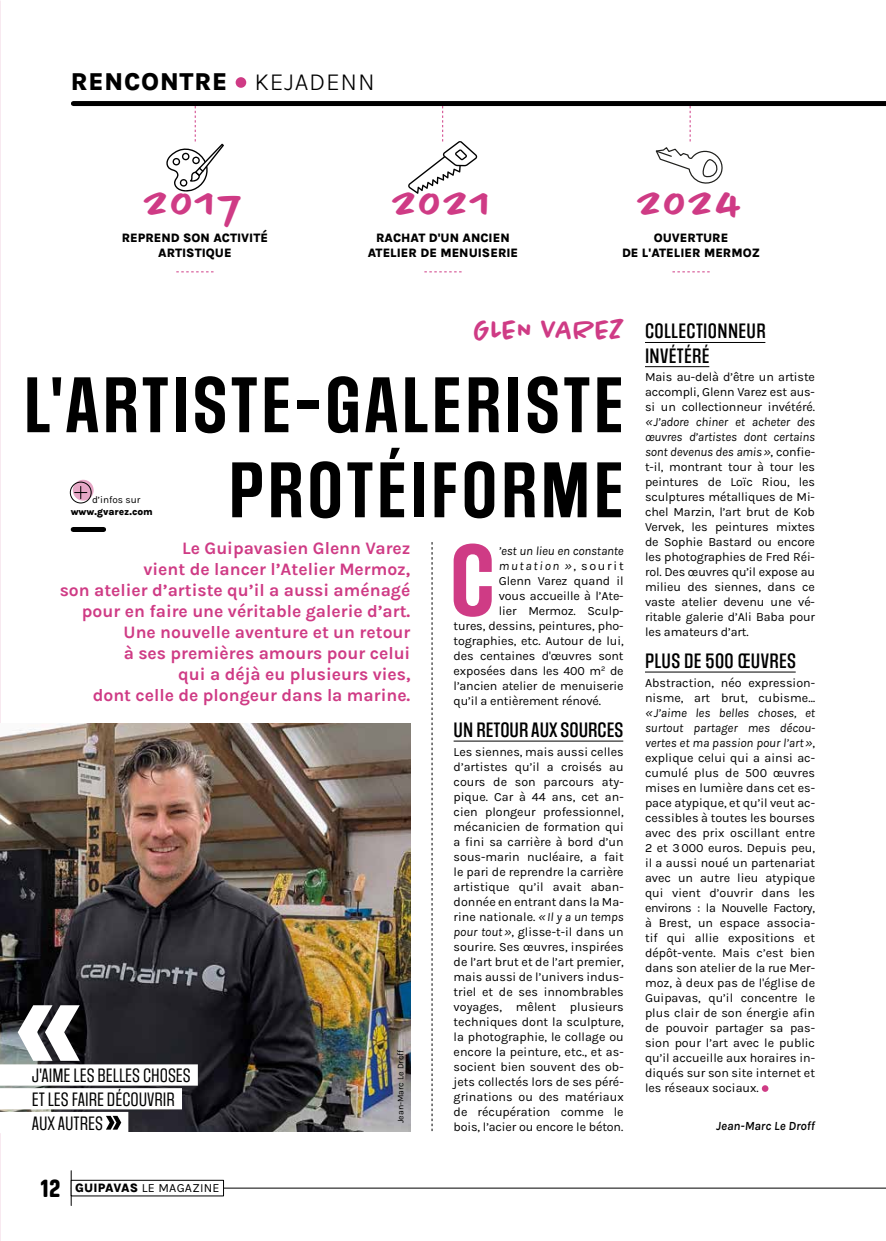
<style>
.page{position:relative;width:886px;height:1241px;background:#fff}
.page>*{position:absolute;margin:0;border:0;box-sizing:border-box;transform-origin:0 0}
.t1{font:600 85px "Social Gothic";color:#cf3b85}
.t2{font:600 66.25px/85px "Social Gothic";letter-spacing:.05em;color:#000;text-align:right}
.t3{font:500 43.75px "Chantal";letter-spacing:.02em;color:#cf3b85}
.t4{font:500 28.75px "Chantal";color:#cf3b85}
.t5{font:800 25px "Karla";letter-spacing:.03em;color:#000}
.t6{font:700 17.5px/21px "Karla";color:#cf3b85;text-align:right}
.t7{font:500 17.5px/24.1px "Social Gothic";letter-spacing:.02em;color:#000}
.t8{font:500 17.5px "Social Gothic";color:#000}
.t9{font:16.25px/23.8px "Social Gothic";color:#000}
.t10{font:12.5px/15px "Karla";letter-spacing:-.01em;color:#000;text-align:justify}
.t11{font:800 12.5px/15px "Karla";color:#000;text-align:center}
.t12{font:italic 12.5px "Karla";letter-spacing:-.01em;color:#000}
.t13{font:12.5px "Karla";letter-spacing:.02em;color:#000}
.t14{font:italic 12.5px "Karla";letter-spacing:.14em;color:#000}
.t15{font:italic 600 12.5px "Karla";color:#000}
.t16{font:800 10px "Karla";color:#000}
.t17{font:10px "Karla";color:#000}
.t18{font:8.75px "Karla";color:#000}
.s1{font-weight:300}
.s2{font-style:normal}
.s3{font-style:italic}
.s4{font-family:"Akhand Soft";font-weight:900;font-size:25px}
.s5{font-weight:800}
</style>
<div class="page">
<hr style="left:71px;top:1187px;width:815px;height:1px;background:#000">
<hr style="left:71px;top:1170px;width:1px;height:35px;background:#000">
<div style="left:71px;top:1180px;width:152px;height:15px;background:#fff"></div>
<div style="left:71px;top:1179px;width:153px;height:16px;border:1px solid #000"></div>
<svg style="left:166px;top:106px;width:58px;height:86px"></svg>
<svg style="left:690px;top:106px;width:1px;height:35px"></svg>
<hr style="left:454px;top:740px;width:169px;height:1px;background:#000">
<hr style="left:645px;top:342px;width:120px;height:1px;background:#000">
<hr style="left:645px;top:366px;width:64px;height:1px;background:#000">
<hr style="left:645px;top:671px;width:151px;height:1px;background:#000">
<svg style="left:762px;top:1085px;width:6px;height:6px"></svg>
<svg style="left:432px;top:542px;width:1px;height:588px"></svg>
<svg style="left:176px;top:271px;width:37px;height:1px"></svg>
<svg style="left:424px;top:271px;width:38px;height:1px"></svg>
<svg style="left:672px;top:271px;width:38px;height:1px"></svg>
<div style="left:73px;top:101px;width:813px;height:5px;background:#000"></div>
<div style="left:236px;top:77px;width:10px;height:11px;background:#cf3b85;border-radius:50%"></div>
<img style="left:0;top:723px;width:410px;height:407px">
<div style="left:0;top:1064px;width:198px;height:21px;background:#fff"></div>
<div style="left:0;top:1087px;width:182px;height:22px;background:#fff"></div>
<div style="left:0;top:1111px;width:128px;height:21px;background:#fff"></div>
<svg style="left:106px;top:1115px;width:15px;height:14px"></svg>
<svg style="left:18px;top:1005px;width:62px;height:55px"></svg>
<div style="left:73px;top:527px;width:31px;height:5px;background:#000"></div>
<svg style="left:73px;top:479px;width:21px;height:21px"></svg>
<div style="left:70px;top:481px;width:21px;height:22px;border:1px solid #000;border-radius:50%"></div>
<svg style="left:75px;top:486px;width:12px;height:12px"></svg>
<svg style="left:408px;top:106px;width:69px;height:88px"></svg>
<svg style="left:656px;top:147px;width:67px;height:37px"></svg>
<h3 class="t5" style="left:71px;top:66px;width:305px">RENCONTRE <span class="s1">KEJADENN</span></h3>
<h3 class="t3" style="left:145px;top:178px;width:102px">2017</h3>
<p class="t11" style="left:122px;top:230px;width:148px">REPREND SON ACTIVITÉ<br>ARTISTIQUE</p>
<h3 class="t3" style="left:393px;top:178px;width:101px">2021</h3>
<p class="t11" style="left:368px;top:230px;width:152px">RACHAT D'UN ANCIEN<br>ATELIER DE MENUISERIE</p>
<h3 class="t3" style="left:638px;top:178px;width:108px">2024</h3>
<p class="t11" style="left:622px;top:230px;width:140px">OUVERTURE<br>DE L'ATELIER MERMOZ</p>
<h3 class="t4" style="left:474px;top:312px;width:151px">GLEN VAREZ</h3>
<h2 class="t2" style="left:24px;top:365px;width:602px">L'ARTISTE-GALERISTE<br>PROTÉIFORME</h2>
<h1 class="t1" style="left:449px;top:525px;width:47px">C</h1>
<p class="t12" style="left:499px;top:543px;width:126px">’est un lieu en constante</p>
<p class="t17" style="left:92px;top:493px;width:50px">d’infos sur</p>
<p class="t16" style="left:71px;top:505px;width:84px">www.gvarez.com</p>
<p class="t6" style="left:60px;top:537px;width:352px">Le Guipavasien Glenn Varez<br>vient de lancer l’Atelier Mermoz,<br>son atelier d’artiste qu’il a aussi aménagé pour en faire une véritable galerie d’art.<br>Une nouvelle aventure et un retour<br>à ses premières amours pour celui<br>qui a déjà eu plusieurs vies,<br>dont celle de plongeur dans la marine.</p>
<p class="t14" style="left:499px;top:558px;width:126px">mutation »<span class="s2">, sourit</span></p>
<p class="t10" style="left:499px;top:573px;width:126px">Glenn Varez quand il</p>
<p class="t10" style="left:499px;top:588px;width:126px">vous accueille à l’Ate-</p>
<p class="t10" style="left:499px;top:603px;width:126px">lier Mermoz. Sculp-</p>
<p class="t10" style="left:454px;top:618px;width:171px">tures, dessins, peintures, pho-</p>
<p class="t10" style="left:454px;top:633px;width:171px">tographies, etc. Autour de lui,</p>
<p class="t10" style="left:454px;top:648px;width:171px">des centaines d'œuvres sont</p>
<p class="t10" style="left:454px;top:663px;width:172px">exposées dans les 400 m<sup>2</sup> de</p>
<p class="t10" style="left:454px;top:678px;width:171px">l’ancien atelier de menuiserie</p>
<p class="t10" style="left:454px;top:693px;width:149px">qu’il a entièrement rénové.</p>
<h3 class="t8" style="left:454px;top:718px;width:171px">UN RETOUR AUX SOURCES</h3>
<p class="t10" style="left:454px;top:743px;width:172px">Les siennes, mais aussi celles d’artistes qu’il a croisés au cours de son parcours aty&shy;pique. Car à 44 ans, cet an&shy;cien plongeur professionnel, mécanicien de formation qui a fini sa carrière à bord d’un sous-marin nucléaire, a fait le pari de reprendre la carrière artistique qu’il avait aban&shy;donnée en entrant dans la Ma&shy;rine nationale. <span class="s3">«Il y a un temps pour tout»</span>, glisse-t-il dans un sourire. Ses œuvres, inspirées de l’art brut et de l’art premier, mais aussi de l’univers indus&shy;triel et de ses innombrables voyages, mêlent plusieurs techniques dont la sculpture, la photographie, le collage ou encore la peinture, etc., et as&shy;socient bien souvent des ob&shy;jets collectés lors de ses péré&shy;grinations ou des matériaux de récupération comme le bois, l’acier ou encore le béton.</p>
<p class="t18" style="left:395px;top:1122px;width:75px;rotate:-90deg">Jean-Marc Le Droff</p>
<h3 class="t9" style="left:32px;top:1063px;width:160px">J'AIME LES BELLES CHOSES<br>ET LES FAIRE DÉCOUVRIR<br>AUX AUTRES</h3>
<p class="t13" style="left:41px;top:1179px;width:180px"><span class="s4">12</span> <span class="s5">GUIPAVAS</span> LE MAGAZINE</p>
<h3 class="t7" style="left:645px;top:320px;width:122px">COLLECTIONNEUR<br>INVÉTÉRÉ</h3>
<p class="t10" style="left:645px;top:369px;width:171px">Mais au-delà d’être un artiste accompli, Glenn Varez est aus&shy;si un collectionneur invétéré.</p>
<p class="t10" style="left:645px;top:414px;width:172px"><span class="s3">«J’adore chiner et acheter des œuvres d’artistes dont certains sont devenus des amis»</span>, confie&shy;t-il, montrant tour à tour les peintures de Loïc Riou, les sculptures métalliques de Mi&shy;chel Marzin, l’art brut de Kob Vervek, les peintures mixtes de Sophie Bastard ou encore les photographies de Fred Réi&shy;rol. Des œuvres qu’il expose au milieu des siennes, dans ce vaste atelier devenu une vé&shy;ritable galerie d’Ali Baba pour les amateurs d’art.</p>
<h3 class="t7" style="left:645px;top:649px;width:153px">PLUS DE 500 ŒUVRES</h3>
<p class="t10" style="left:645px;top:674px;width:172px">Abstraction, néo expression&shy;nisme, art brut, cubisme…</p>
<p class="t10" style="left:645px;top:704px;width:172px"><span class="s3">«J’aime les belles choses, et surtout partager mes décou&shy;vertes et ma passion pour l’art»</span>, explique celui qui a ainsi ac&shy;cumulé plus de 500 œuvres mises en lumière dans cet es&shy;pace atypique, et qu’il veut ac&shy;cessibles à toutes les bourses avec des prix oscillant entre 2 et 3000 euros. Depuis peu, il a aussi noué un partenariat avec un autre lieu atypique qui vient d’ouvrir dans les environs : la Nouvelle Factory, à Brest, un espace associa&shy;tif qui allie expositions et dépôt-vente. Mais c’est bien dans son atelier de la rue Mer&shy;moz, à deux pas de l'église de Guipavas, qu’il concentre le plus clair de son énergie afin de pouvoir partager sa pas&shy;sion pour l’art avec le public qu’il accueille aux horaires in&shy;diqués sur son site internet et les réseaux sociaux.</p>
<p class="t15" style="left:716px;top:1117px;width:100px">Jean-Marc Le Droff</p>
</div>
